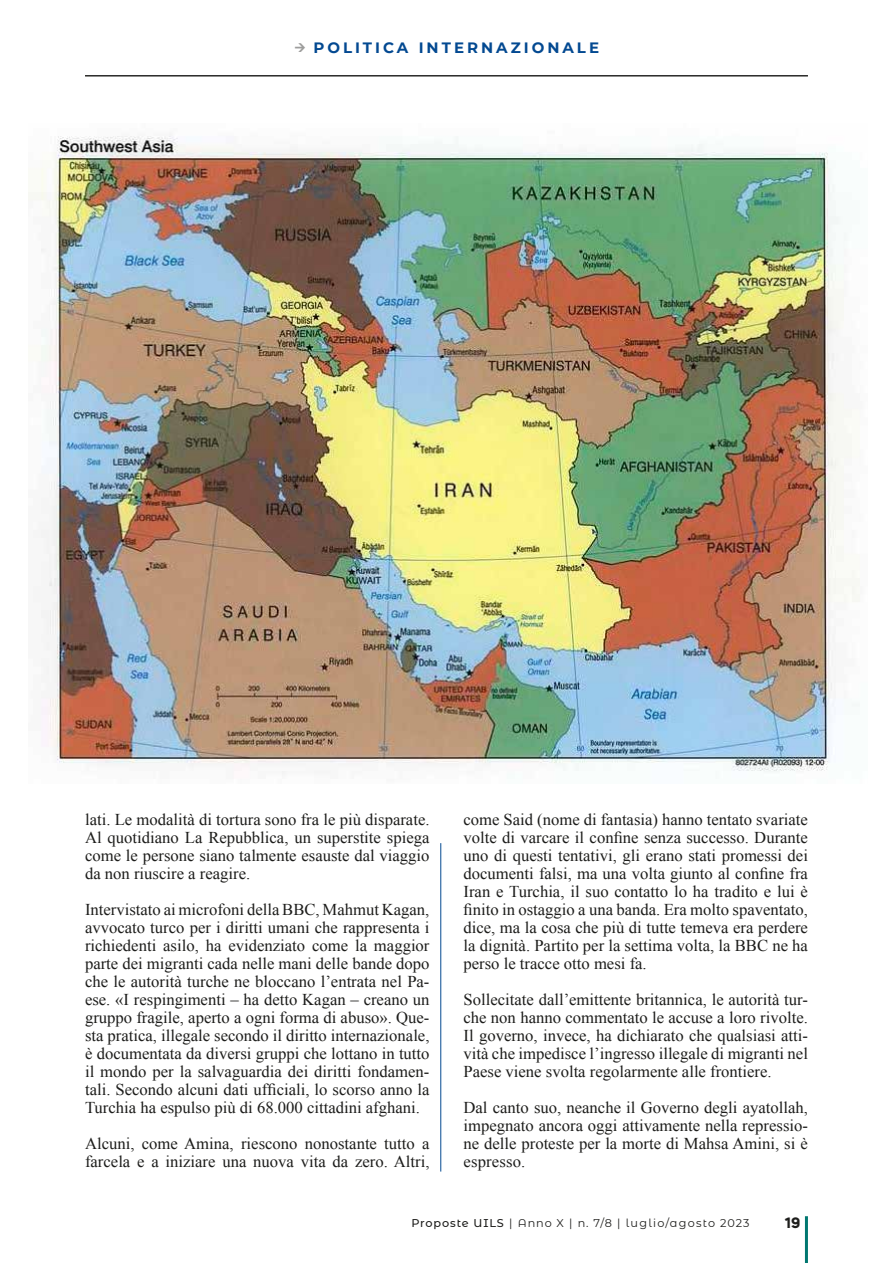
<style>
.page{position:relative;width:893px;height:1263px;background:#fff}
.page>*{position:absolute;margin:0;border:0;box-sizing:border-box;transform-origin:0 0}
.t1{font:16.5px/18px "Times New Roman";color:#1d1d1b;text-align:justify}
.t2{font:700 15px "Montserrat";letter-spacing:.2em;color:#034991}
.t3{font:700 15px "Mazzard H";color:#1d1d1b}
.t4{font:11.25px "Montserrat Alternates";letter-spacing:.11em;color:#1d1d1b}
.s1{font-weight:500}
</style>
<div class="page">
<hr style="left:805px;top:1216px;width:3px;height:47px;background:#007770">
<hr style="left:85px;top:76px;width:723px;height:1px;background:#1d1d1b">
<hr style="left:440px;top:843px;width:1px;height:328px;background:#034991">
<img style="left:28px;top:134px;width:832px;height:641px">
<p class="t2" style="left:313px;top:37px;width:287px">POLITICA INTERNAZIONALE</p>
<p class="t1" style="left:85px;top:810px;width:346px">lati. Le modalità di tortura sono fra le più disparate.<br>Al quotidiano La Repubblica, un superstite spiega come le persone siano talmente esauste dal viaggio da non riuscire a reagire.</p>
<p class="t1" style="left:85px;top:900px;width:346px">Intervistato ai microfoni della BBC, Mahmut Kagan, avvocato turco per i diritti umani che rappresenta i richiedenti asilo, ha evidenziato come la maggior parte dei migranti cada nelle mani delle bande dopo che le autorità turche ne bloccano l’entrata nel Pa&shy;ese. «I respingimenti – ha detto Kagan – creano un gruppo fragile, aperto a ogni forma di abuso». Que&shy;sta pratica, illegale secondo il diritto internazionale, è documentata da diversi gruppi che lottano in tutto il mondo per la salvaguardia dei diritti fondamen&shy;tali. Secondo alcuni dati ufficiali, lo scorso anno la Turchia ha espulso più di 68.000 cittadini afghani.</p>
<p class="t1" style="left:85px;top:1134px;width:346px">Alcuni, come Amina, riescono nonostante tutto a farcela e a iniziare una nuova vita da zero. Altri,</p>
<p class="t1" style="left:463px;top:810px;width:346px">come Said (nome di fantasia) hanno tentato svariate volte di varcare il confine senza successo. Durante uno di questi tentativi, gli erano stati promessi dei documenti falsi, ma una volta giunto al confine fra Iran e Turchia, il suo contatto lo ha tradito e lui è finito in ostaggio a una banda. Era molto spaventato, dice, ma la cosa che più di tutte temeva era perdere la dignità. Partito per la settima volta, la BBC ne ha perso le tracce otto mesi fa.</p>
<p class="t1" style="left:463px;top:990px;width:346px">Sollecitate dall’emittente britannica, le autorità tur&shy;che non hanno commentato le accuse a loro rivolte.<br>Il governo, invece, ha dichiarato che qualsiasi atti&shy;vità che impedisce l’ingresso illegale di migranti nel Paese viene svolta regolarmente alle frontiere.</p>
<p class="t1" style="left:463px;top:1098px;width:346px">Dal canto suo, neanche il Governo degli ayatollah, impegnato ancora oggi attivamente nella repressio&shy;ne delle proteste per la morte di Mahsa Amini, si è espresso.</p>
<p class="t4" style="left:411px;top:1215px;width:340px"><span class="s1">Proposte UILS</span> | Anno X | n. 7/8 | luglio/agosto 2023</p>
<p class="t3" style="left:784px;top:1212px;width:17px">19</p>
</div>
